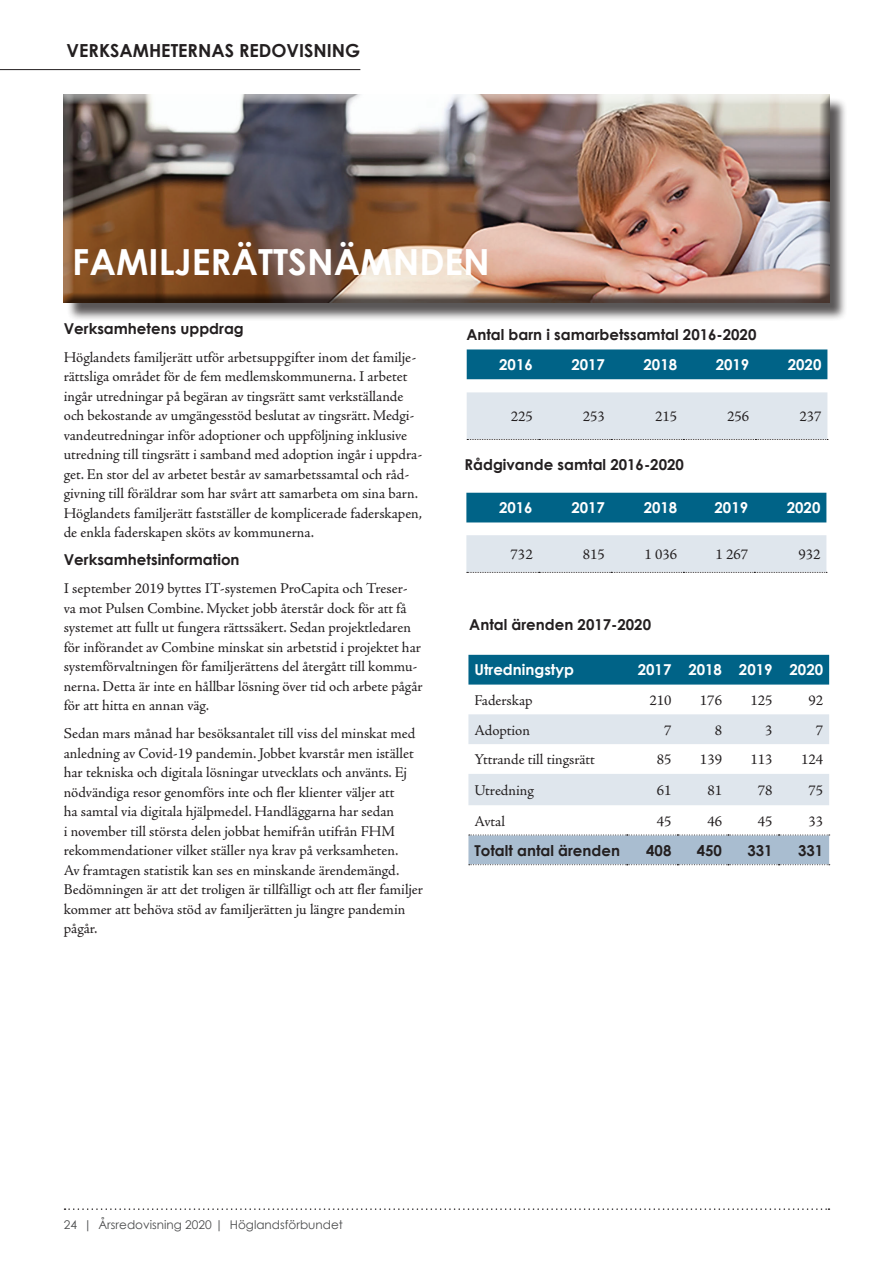
<style>
.page{position:relative;width:893px;height:1263px;background:#fff}
.page>*{position:absolute;margin:0;border:0;box-sizing:border-box;transform-origin:0 0}
.t1{font:700 36px "Century Gothic";color:#fff}
.t2{font:700 18px "Century Gothic";color:#231f20}
.t3{font:15px/19.5px "Adobe Jenson Pro";color:#231f20}
.t4{font:700 15px "Century Gothic";color:#231f20}
.t5{font:700 15px "Century Gothic";color:#fff}
.t6{font:12px "Century Gothic";color:#4b4c4d}
</style>
<div class="page">
<svg style="left:65px;top:1208px;width:764px;height:2px"></svg>
<div style="left:66px;top:97px;width:782px;height:224px;background:#231f20;opacity:.75"></div>
<div style="left:62px;top:95px;width:768px;height:209px;background:#231f20;opacity:.75"></div>
<div style="left:468px;top:655px;width:361px;height:29px;background:#006387"></div>
<svg style="left:468px;top:714px;width:361px;height:91px"></svg>
<svg style="left:468px;top:835px;width:362px;height:30px;background:#aabdcf"></svg>
<div style="left:467px;top:349px;width:360px;height:30px;background:#006387"></div>
<div style="left:467px;top:392px;width:361px;height:48px;background:#dfe6ed"></div>
<div style="left:466px;top:493px;width:360px;height:29px;background:#006387"></div>
<div style="left:466px;top:535px;width:361px;height:38px;background:#dfe6ed"></div>
<hr style="left:0;top:69px;width:360px;height:1px;background:#231f20">
<p class="t2" style="left:67px;top:37px;width:295px">VERKSAMHETERNAS REDOVISNING</p>
<h1 class="t1" style="left:72px;top:235px;width:419px">FAMILJERÄTTSNÄMNDEN</h1>
<p class="t4" style="left:64px;top:317px;width:181px">Verksamhetens uppdrag</p>
<p class="t3" style="left:64px;top:348px;width:360px">Höglandets familjerätt utför arbetsuppgifter inom det familje&shy;rättsliga området för de fem medlemskommunerna. I arbetet ingår utredningar på begäran av tingsrätt samt verkställande och bekostande av umgängesstöd beslutat av tingsrätt. Medgi&shy;vandeutredningar inför adoptioner och uppföljning inklusive utredning till tingsrätt i samband med adoption ingår i uppdra&shy;get. En stor del av arbetet består av samarbetssamtal och råd&shy;givning till föräldrar som har svårt att samarbeta om sina barn.<br>Höglandets familjerätt fastställer de komplicerade faderskapen, de enkla faderskapen sköts av kommunerna.</p>
<p class="t4" style="left:64px;top:548px;width:177px">Verksamhetsinformation</p>
<p class="t3" style="left:64px;top:579px;width:360px">I september 2019 byttes IT-systemen ProCapita och Treser&shy;va mot Pulsen Combine. Mycket jobb återstår dock för att få systemet att fullt ut fungera rättssäkert. Sedan projektledaren för införandet av Combine minskat sin arbetstid i projektet har systemförvaltningen för familjerättens del återgått till kommu&shy;nerna. Detta är inte en hållbar lösning över tid och arbete pågår för att hitta en annan väg.</p>
<p class="t3" style="left:64px;top:724px;width:361px">Sedan mars månad har besöksantalet till viss del minskat med anledning av Covid-19 pandemin. Jobbet kvarstår men istället har tekniska och digitala lösningar utvecklats och använts. Ej nödvändiga resor genomförs inte och fler klienter väljer att<br>ha samtal via digitala hjälpmedel. Handläggarna har sedan<br>i november till största delen jobbat hemifrån utifrån FHM rekommendationer vilket ställer nya krav på verksamheten.<br>Av framtagen statistik kan ses en minskande ärendemängd.<br>Bedömningen är att det troligen är tillfälligt och att fler familjer kommer att behöva stöd av familjerätten ju längre pandemin pågår.</p>
<p class="t4" style="left:466px;top:323px;width:292px">Antal barn i samarbetssamtal 2016-2020</p>
<p class="t5" style="left:499px;top:353px;width:35px">2016</p>
<p class="t5" style="left:571px;top:353px;width:35px">2017</p>
<p class="t5" style="left:643px;top:353px;width:35px">2018</p>
<p class="t5" style="left:716px;top:353px;width:35px">2019</p>
<p class="t5" style="left:788px;top:353px;width:35px">2020</p>
<p class="t3" style="left:511px;top:407px;width:24px">225</p>
<p class="t3" style="left:583px;top:407px;width:24px">253</p>
<p class="t3" style="left:655px;top:407px;width:24px">215</p>
<p class="t3" style="left:727px;top:407px;width:24px">256</p>
<p class="t3" style="left:799px;top:407px;width:24px">237</p>
<p class="t4" style="left:465px;top:453px;width:221px">Rådgivande samtal 2016-2020</p>
<p class="t5" style="left:499px;top:496px;width:35px">2016</p>
<p class="t5" style="left:571px;top:496px;width:35px">2017</p>
<p class="t5" style="left:644px;top:496px;width:35px">2018</p>
<p class="t5" style="left:714px;top:496px;width:35px">2019</p>
<p class="t5" style="left:787px;top:496px;width:35px">2020</p>
<p class="t3" style="left:511px;top:545px;width:24px">732</p>
<p class="t3" style="left:583px;top:545px;width:24px">815</p>
<p class="t3" style="left:645px;top:545px;width:34px">1 036</p>
<p class="t3" style="left:715px;top:545px;width:34px">1 267</p>
<p class="t3" style="left:798px;top:545px;width:24px">932</p>
<p class="t4" style="left:469px;top:613px;width:183px">Antal ärenden 2017-2020</p>
<p class="t5" style="left:474px;top:658px;width:101px">Utredningstyp</p>
<p class="t5" style="left:638px;top:658px;width:187px">2017 2018 2019 2020</p>
<p class="t3" style="left:474px;top:691px;width:60px">Faderskap</p>
<p class="t3" style="left:649px;top:691px;width:24px">210</p>
<p class="t3" style="left:700px;top:691px;width:24px">176</p>
<p class="t3" style="left:750px;top:691px;width:24px">125</p>
<p class="t3" style="left:808px;top:691px;width:16px">92</p>
<p class="t3" style="left:474px;top:720px;width:57px">Adoption</p>
<p class="t3" style="left:664px;top:720px;width:9px">7</p>
<p class="t3" style="left:715px;top:720px;width:9px">8</p>
<p class="t3" style="left:765px;top:720px;width:9px">3</p>
<p class="t3" style="left:816px;top:720px;width:9px">7</p>
<p class="t3" style="left:474px;top:750px;width:122px">Yttrande till tingsrätt</p>
<p class="t3" style="left:657px;top:750px;width:16px">85</p>
<p class="t3" style="left:700px;top:750px;width:24px">139</p>
<p class="t3" style="left:751px;top:750px;width:24px">113</p>
<p class="t3" style="left:801px;top:750px;width:24px">124</p>
<p class="t3" style="left:474px;top:781px;width:61px">Utredning</p>
<p class="t3" style="left:657px;top:781px;width:16px">61</p>
<p class="t3" style="left:707px;top:781px;width:16px">81</p>
<p class="t3" style="left:758px;top:781px;width:16px">78</p>
<p class="t3" style="left:808px;top:781px;width:16px">75</p>
<p class="t3" style="left:474px;top:811px;width:32px">Avtal</p>
<p class="t3" style="left:657px;top:811px;width:16px">45</p>
<p class="t3" style="left:707px;top:811px;width:16px">46</p>
<p class="t3" style="left:758px;top:811px;width:16px">45</p>
<p class="t3" style="left:808px;top:811px;width:16px">33</p>
<p class="t4" style="left:474px;top:839px;width:147px">Totalt antal ärenden</p>
<p class="t4" style="left:646px;top:839px;width:27px">408</p>
<p class="t4" style="left:697px;top:839px;width:27px">450</p>
<p class="t4" style="left:747px;top:839px;width:27px">331</p>
<p class="t4" style="left:798px;top:839px;width:27px">331</p>
<p class="t6" style="left:64px;top:1217px;width:281px">24 | Årsredovisning 2020 | Höglandsförbundet</p>
</div>
